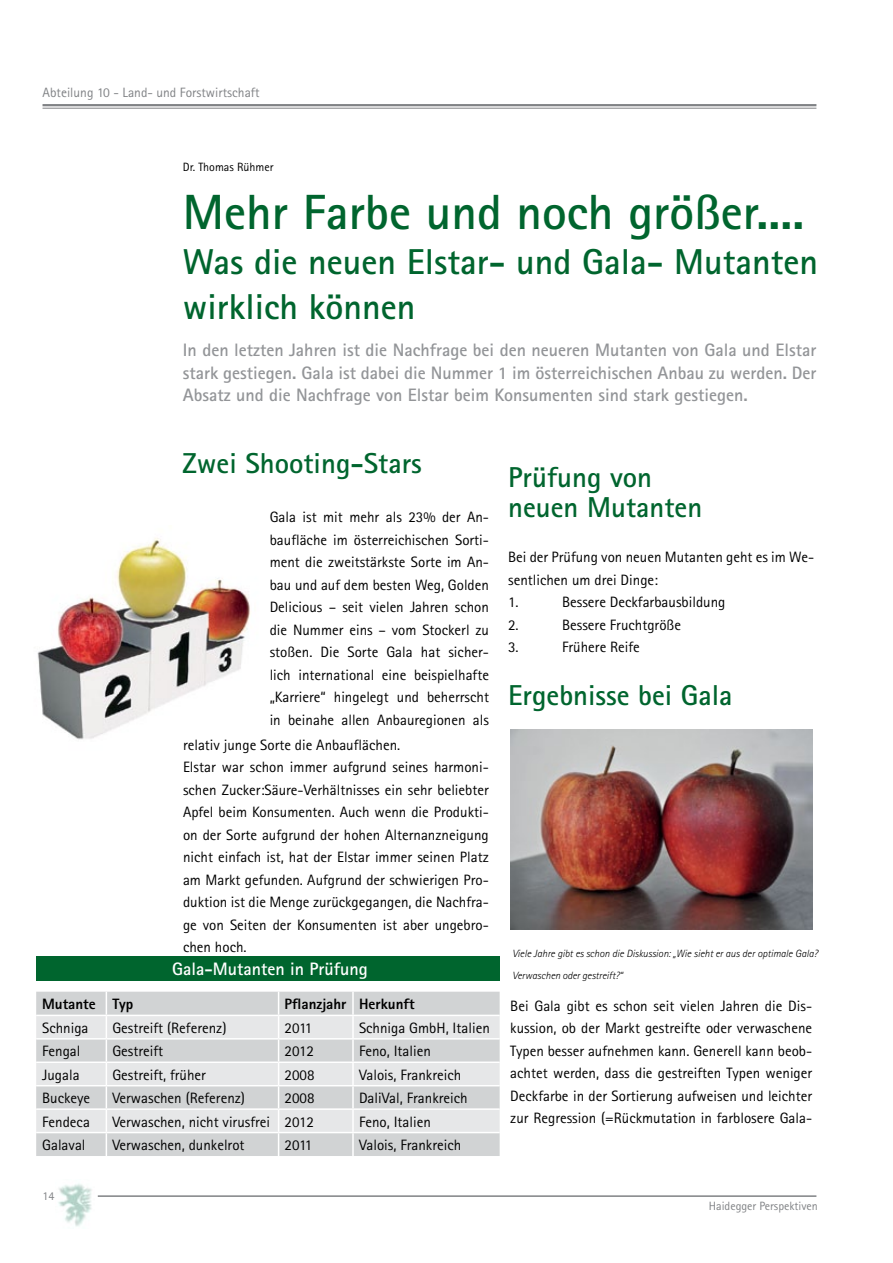
<style>
.page{position:relative;width:893px;height:1263px;background:#fff}
.page>*{position:absolute;margin:0;border:0;box-sizing:border-box;transform-origin:0 0}
.t1{font:700 49.5px "Rotis Sans Serif";color:#00652e}
.t2{font:700 36px/45px "Rotis Sans Serif";color:#00652e}
.t3{font:700 28.8px/30px "Rotis Sans Serif";color:#00652e}
.t4{font:700 18px/22.5px "Rotis Sans Serif";color:#939598;text-align:justify}
.t5{font:700 18px "Rotis Sans Serif";color:#fff}
.t6{font:15px/22.5px "Rotis Sans Serif";color:#000}
.t7{font:800 15px "Rotis Sans Serif";color:#000}
.t8{font:13.5px "Rotis Sans Serif";color:#808285}
.t9{font:12px "Rotis Sans Serif";color:#808285}
.t10{font:12px "Rotis Sans Serif";color:#000}
.t11{font:italic 300 10.5px/22.5px "Rotis Sans Serif";color:#000101}
</style>
<div class="page">
<hr style="left:43px;top:104px;width:773px;height:2px;background:#808285">
<hr style="left:43px;top:108px;width:773px;height:1px;background:#808285">
<hr style="left:98px;top:1195px;width:718px;height:2px;background:#808285">
<img style="left:58px;top:1183px;width:34px;height:44px">
<img style="left:37px;top:538px;width:213px;height:202px">
<img style="left:510px;top:729px;width:302px;height:201px">
<div style="left:36px;top:992px;width:464px;height:164px;background:#d1d3d4"></div>
<svg style="left:36px;top:1016px;width:464px;height:116px;background:#dedfe0"></svg>
<hr style="left:352px;top:992px;width:2px;height:23px;background:#fff">
<hr style="left:36px;top:1015px;width:70px;height:1px;background:#fff">
<hr style="left:106px;top:1015px;width:173px;height:1px;background:#fff">
<hr style="left:279px;top:1015px;width:74px;height:1px;background:#fff">
<hr style="left:353px;top:1015px;width:147px;height:1px;background:#fff">
<hr style="left:352px;top:1016px;width:2px;height:22px;background:#fff">
<hr style="left:36px;top:1038px;width:70px;height:1px;background:#fff">
<hr style="left:106px;top:1038px;width:173px;height:1px;background:#fff">
<hr style="left:279px;top:1038px;width:74px;height:1px;background:#fff">
<hr style="left:353px;top:1038px;width:147px;height:1px;background:#fff">
<hr style="left:352px;top:1039px;width:2px;height:22px;background:#fff">
<hr style="left:36px;top:1061px;width:70px;height:2px;background:#fff">
<hr style="left:106px;top:1061px;width:173px;height:2px;background:#fff">
<hr style="left:279px;top:1061px;width:74px;height:2px;background:#fff">
<hr style="left:353px;top:1061px;width:147px;height:2px;background:#fff">
<hr style="left:352px;top:1063px;width:2px;height:22px;background:#fff">
<hr style="left:36px;top:1085px;width:70px;height:1px;background:#fff">
<hr style="left:106px;top:1085px;width:173px;height:1px;background:#fff">
<hr style="left:279px;top:1085px;width:74px;height:1px;background:#fff">
<hr style="left:353px;top:1085px;width:147px;height:1px;background:#fff">
<hr style="left:352px;top:1086px;width:2px;height:22px;background:#fff">
<hr style="left:36px;top:1108px;width:70px;height:2px;background:#fff">
<hr style="left:106px;top:1108px;width:173px;height:2px;background:#fff">
<hr style="left:279px;top:1108px;width:74px;height:2px;background:#fff">
<hr style="left:353px;top:1108px;width:147px;height:2px;background:#fff">
<hr style="left:352px;top:1110px;width:2px;height:22px;background:#fff">
<hr style="left:36px;top:1132px;width:70px;height:1px;background:#fff">
<hr style="left:106px;top:1132px;width:173px;height:1px;background:#fff">
<svg style="left:106px;top:992px;width:1px;height:164px"></svg>
<hr style="left:279px;top:1132px;width:74px;height:1px;background:#fff">
<svg style="left:278px;top:992px;width:1px;height:164px"></svg>
<hr style="left:353px;top:1132px;width:147px;height:1px;background:#fff">
<hr style="left:352px;top:1133px;width:2px;height:23px;background:#fff">
<div style="left:36px;top:956px;width:464px;height:25px;background:#00652e"></div>
<p class="t8" style="left:43px;top:84px;width:219px">Abteilung 10 - Land- und Forstwirtschaft</p>
<p class="t10" style="left:183px;top:160px;width:92px">Dr. Thomas Rühmer</p>
<h1 class="t1" style="left:183px;top:181px;width:623px">Mehr Farbe und noch größer....</h1>
<h2 class="t2" style="left:183px;top:239px;width:637px">Was die neuen Elstar- und Gala- Mutanten wirklich können</h2>
<p class="t4" style="left:183px;top:339px;width:635px">In den letzten Jahren ist die Nachfrage bei den neueren Mutanten von Gala und Elstar stark gestiegen. Gala ist dabei die Nummer 1 im österreichischen Anbau zu werden. Der Absatz und die Nachfrage von Elstar beim Konsumenten sind stark gestiegen.</p>
<h3 class="t3" style="left:182px;top:447px;width:241px">Zwei Shooting-Stars</h3>
<p class="t6" style="left:270px;top:506px;width:221px;text-align:justify">Gala ist mit mehr als 23% der An&shy;baufläche im österreichischen Sorti&shy;ment die zweitstärkste Sorte im An&shy;bau und auf dem besten Weg, Golden Delicious – seit vielen Jahren schon die Nummer eins – vom Stockerl zu stoßen. Die Sorte Gala hat sicher&shy;lich international eine beispielhafte „Karriere“ hingelegt und beherrscht in beinahe allen Anbauregionen als</p>
<p class="t6" style="left:183px;top:733px;width:307px">relativ junge Sorte die Anbauflächen.<br>Elstar war schon immer aufgrund seines harmoni&shy;schen Zucker:Säure-Verhältnisses ein sehr beliebter Apfel beim Konsumenten. Auch wenn die Produkti&shy;on der Sorte aufgrund der hohen Alternanzneigung nicht einfach ist, hat der Elstar immer seinen Platz am Markt gefunden. Aufgrund der schwierigen Pro&shy;duktion ist die Menge zurückgegangen, die Nachfra&shy;ge von Seiten der Konsumenten ist aber ungebro&shy;chen hoch.</p>
<p class="t5" style="left:172px;top:957px;width:197px">Gala-Mutanten in Prüfung</p>
<p class="t7" style="left:42px;top:995px;width:92px">Mutante Typ</p>
<p class="t7" style="left:285px;top:995px;width:131px">Pflanzjahr Herkunft</p>
<p class="t6" style="left:42px;top:1016px;width:48px">Schniga</p>
<p class="t6" style="left:112px;top:1016px;width:116px">Gestreift (Referenz)</p>
<p class="t6" style="left:285px;top:1016px;width:29px">2011</p>
<p class="t6" style="left:359px;top:1016px;width:132px">Schniga GmbH, Italien</p>
<p class="t6" style="left:42px;top:1040px;width:40px">Fengal</p>
<p class="t6" style="left:112px;top:1040px;width:52px">Gestreift</p>
<p class="t6" style="left:285px;top:1040px;width:31px">2012</p>
<p class="t6" style="left:359px;top:1040px;width:73px">Feno, Italien</p>
<p class="t6" style="left:42px;top:1063px;width:39px">Jugala</p>
<p class="t6" style="left:112px;top:1063px;width:95px">Gestreift, früher</p>
<p class="t6" style="left:285px;top:1063px;width:31px">2008</p>
<p class="t6" style="left:359px;top:1063px;width:104px">Valois, Frankreich</p>
<p class="t6" style="left:42px;top:1087px;width:50px">Buckeye</p>
<p class="t6" style="left:112px;top:1087px;width:134px">Verwaschen (Referenz)</p>
<p class="t6" style="left:285px;top:1087px;width:31px">2008</p>
<p class="t6" style="left:359px;top:1087px;width:110px">DaliVal, Frankreich</p>
<p class="t6" style="left:42px;top:1110px;width:49px">Fendeca</p>
<p class="t6" style="left:112px;top:1110px;width:203px">Verwaschen, nicht virusfrei 2012</p>
<p class="t6" style="left:359px;top:1110px;width:73px">Feno, Italien</p>
<p class="t6" style="left:42px;top:1133px;width:45px">Galaval</p>
<p class="t6" style="left:112px;top:1133px;width:134px">Verwaschen, dunkelrot</p>
<p class="t6" style="left:285px;top:1133px;width:29px">2011</p>
<p class="t6" style="left:359px;top:1133px;width:104px">Valois, Frankreich</p>
<p class="t9" style="left:43px;top:1189px;width:13px">14</p>
<h3 class="t3" style="left:508px;top:462px;width:196px">Prüfung von neuen Mutanten</h3>
<p class="t6" style="left:508px;top:546px;width:308px">Bei der Prüfung von neuen Mutanten geht es im We&shy;sentlichen um drei Dinge:<br>1.</p>
<p class="t6" style="left:562px;top:591px;width:165px">Bessere Deckfarbausbildung</p>
<p class="t6" style="left:508px;top:613px;width:12px">2.</p>
<p class="t6" style="left:562px;top:613px;width:120px">Bessere Fruchtgröße</p>
<p class="t6" style="left:508px;top:636px;width:12px">3.</p>
<p class="t6" style="left:562px;top:636px;width:79px">Frühere Reife</p>
<h3 class="t3" style="left:508px;top:679px;width:226px">Ergebnisse bei Gala</h3>
<p class="t11" style="left:512px;top:942px;width:307px">Viele Jahre gibt es schon die Diskussion: „Wie sieht er aus der optimale Gala?<br>Verwaschen oder gestreift?“</p>
<p class="t6" style="left:510px;top:994px;width:303px;text-align:justify">Bei Gala gibt es schon seit vielen Jahren die Dis&shy;kussion, ob der Markt gestreifte oder verwaschene Typen besser aufnehmen kann. Generell kann beob&shy;achtet werden, dass die gestreiften Typen weniger Deckfarbe in der Sortierung aufweisen und leichter zur Regression (=Rückmutation in farblosere Gala-</p>
<p class="t9" style="left:709px;top:1198px;width:111px">Haidegger Perspektiven</p>
</div>
